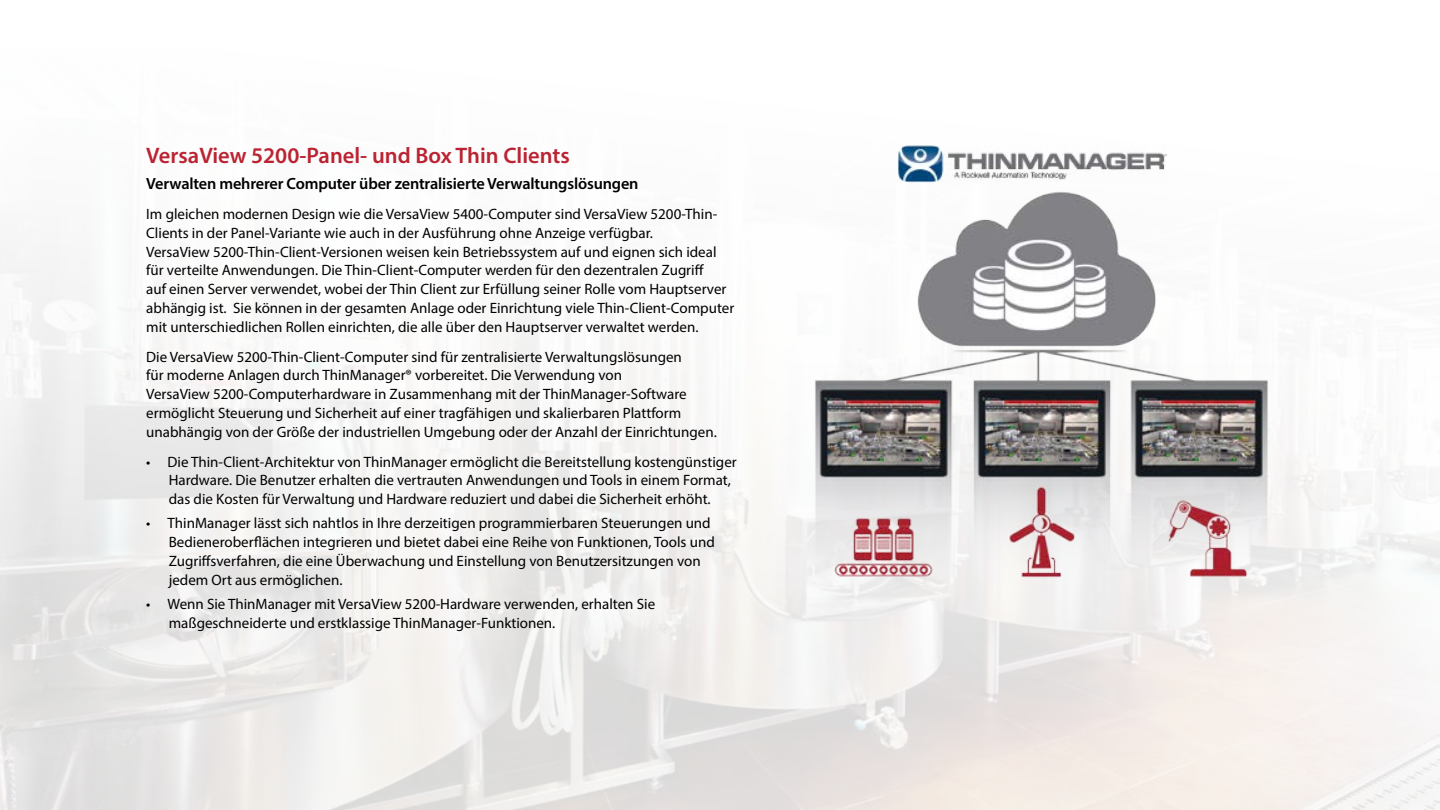
<style>
.page{position:relative;width:1440px;height:810px;background:#fff}
.page>*{position:absolute;margin:0;border:0;box-sizing:border-box;transform-origin:0 0}
.t1{font:600 22.5px "Myriad Pro";color:#bb2332}
.t2{font:600 16.25px "Myriad Pro";letter-spacing:-.01em;color:#000}
.t3{font:15px/18.8px "Myriad Pro";color:#000}
</style>
<div class="page">
<img style="left:897px;top:145px;width:270px;height:21px">
<img style="left:745px;top:166px;width:577px;height:465px">
<img style="left:787px;top:365px;width:158px;height:129px">
<img style="left:945px;top:365px;width:157px;height:129px">
<img style="left:1102px;top:365px;width:194px;height:129px">
<h1 class="t1" style="left:146px;top:141px;width:425px">VersaView 5200-Panel- und Box Thin Clients</h1>
<p class="t2" style="left:146px;top:173px;width:494px">Verwalten mehrerer Computer über zentralisierte Verwaltungslösungen</p>
<p class="t3" style="left:146px;top:204px;width:590px">Im gleichen modernen Design wie die VersaView 5400-Computer sind VersaView 5200-Thin-Clients in der Panel-Variante wie auch in der Ausführung ohne Anzeige verfügbar.<br>VersaView 5200-Thin-Client-Versionen weisen kein Betriebssystem auf und eignen sich ideal für verteilte Anwendungen. Die Thin-Client-Computer werden für den dezentralen Zugriff<br>auf einen Server verwendet, wobei der Thin Client zur Erfüllung seiner Rolle vom Hauptserver abhängig ist. Sie können in der gesamten Anlage oder Einrichtung viele Thin-Client-Computer mit unterschiedlichen Rollen einrichten, die alle über den Hauptserver verwaltet werden.</p>
<p class="t3" style="left:146px;top:347px;width:572px">Die VersaView 5200-Thin-Client-Computer sind für zentralisierte Verwaltungslösungen<br>für moderne Anlagen durch ThinManager® vorbereitet. Die Verwendung von<br>VersaView 5200-Computerhardware in Zusammenhang mit der ThinManager-Software ermöglicht Steuerung und Sicherheit auf einer tragfähigen und skalierbaren Plattform unabhängig von der Größe der industriellen Umgebung oder der Anzahl der Einrichtungen.</p>
<p class="t3" style="left:169px;top:452px;width:570px;text-indent:-22px">• Die Thin-Client-Architektur von ThinManager ermöglicht die Bereitstellung kostengünstiger<br>Hardware. Die Benutzer erhalten die vertrauten Anwendungen und Tools in einem Format, das die Kosten für Verwaltung und Hardware reduziert und dabei die Sicherheit erhöht.</p>
<p class="t3" style="left:169px;top:514px;width:548px;text-indent:-22px">• ThinManager lässt sich nahtlos in Ihre derzeitigen programmierbaren Steuerungen und Bedieneroberflächen integrieren und bietet dabei eine Reihe von Funktionen, Tools und Zugriffsverfahren, die eine Überwachung und Einstellung von Benutzersitzungen von jedem Ort aus ermöglichen.</p>
<p class="t3" style="left:169px;top:594px;width:488px;text-indent:-22px">• Wenn Sie ThinManager mit VersaView 5200-Hardware verwenden, erhalten Sie maßgeschneiderte und erstklassige ThinManager-Funktionen.</p>
</div>
